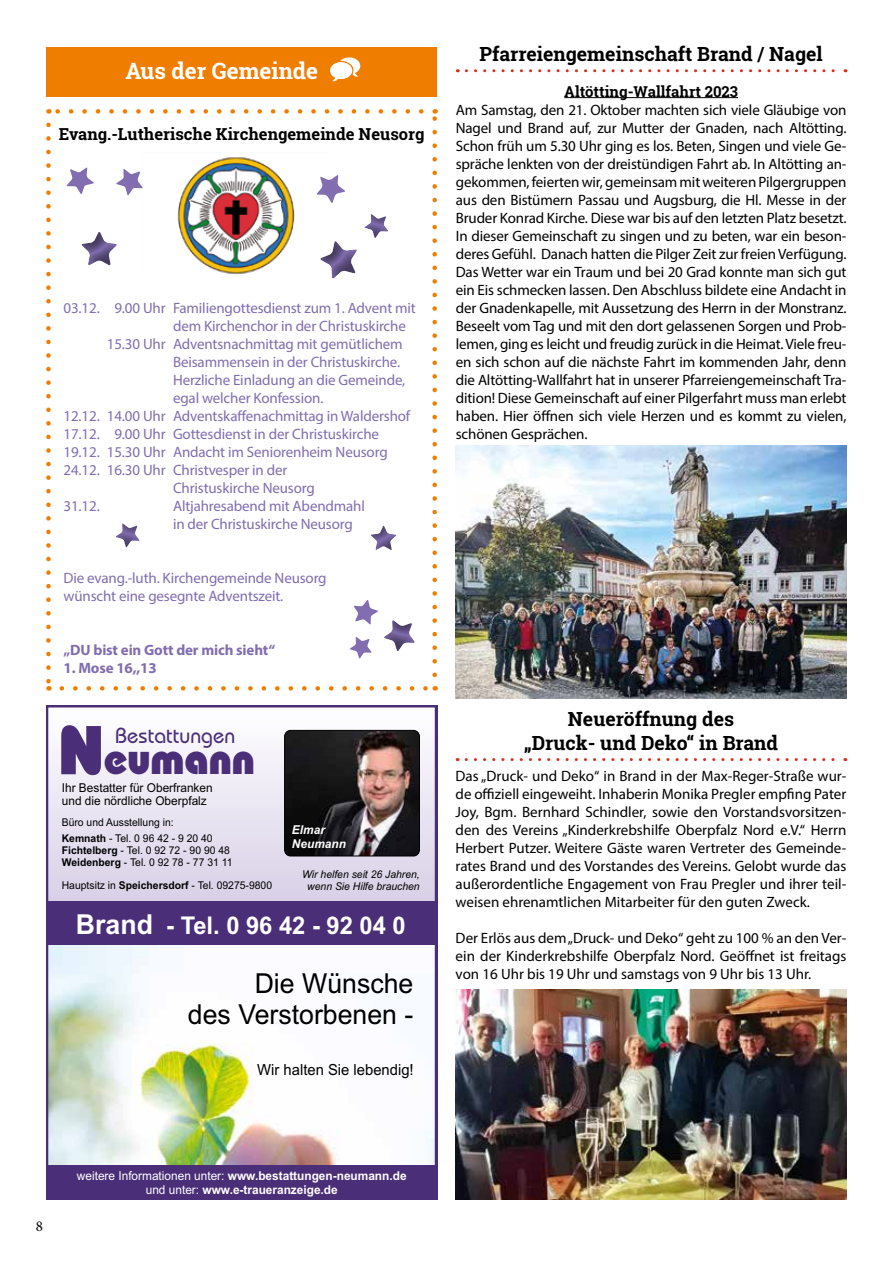
<style>
.page{position:relative;width:893px;height:1263px;background:#fff}
.page>*{position:absolute;margin:0;border:0;box-sizing:border-box;transform-origin:0 0}
.t1{font:800 43.5px "Bauhaus IT Cby BT";color:#4a2e77}
.t2{font:27.45px/30.8px "Arial";color:#000;text-align:right}
.t3{font:700 24.45px "Arial";color:#fff}
.t4{font:700 22.5px "Roboto Slab";color:#fff}
.t5{font:500 21.75px "Bauhaus IT Cby BT";color:#4a2e77}
.t6{font:700 19.5px/23.4px "Roboto Slab";color:#000;text-align:center}
.t7{font:700 16.5px "Roboto Slab";color:#000}
.t8{font:15.3px "Arial";color:#000}
.t9{font:15px/18px "Myriad Pro";color:#000;text-align:justify}
.t10{font:15px/18px "Myriad Pro";letter-spacing:-.01em;color:#816daf}
.t11{font:700 15px "Myriad Pro";letter-spacing:-.01em;color:#816daf}
.t12{font:700 15px "Roboto Slab";color:#000}
.t13{font:15px "Minion Pro";color:#000}
.t14{font:700 12.15px/13.6px "Arial";color:#fff;text-align:center}
.t15{font:12.15px/13.6px "Arial";color:#000}
.t16{font:italic 700 12.15px/13.6px "Arial";color:#fff}
.t17{font:10.65px/12px "Arial";color:#000}
.t18{font:italic 10.65px/12px "Arial";color:#000;text-align:center}
.s1{font-size:69px}
.s2{font-weight:700}
.s3{font-size:27.45px}
.s4{font-weight:400}
</style>
<div class="page">
<svg style="left:62px;top:686px;width:366px;height:5px"></svg>
<svg style="left:55px;top:109px;width:366px;height:5px"></svg>
<svg style="left:46px;top:125px;width:5px;height:566px"></svg>
<svg style="left:432px;top:109px;width:5px;height:566px"></svg>
<img style="left:177px;top:157px;width:118px;height:117px">
<div style="left:46px;top:47px;width:391px;height:49px;background:#ef7d00"></div>
<svg style="left:330px;top:57px;width:30px;height:25px"></svg>
<svg style="left:466px;top:69px;width:380px;height:3px"></svg>
<hr style="left:564px;top:97px;width:174px;height:1px;background:#000">
<svg style="left:47px;top:706px;width:390px;height:459px"></svg>
<div style="left:47px;top:901px;width:389px;height:44px;background:#4a2e77"></div>
<div style="left:47px;top:1165px;width:390px;height:34px;background:#4a2e77"></div>
<img style="left:285px;top:730px;width:134px;height:126px">
<div style="left:284px;top:730px;width:136px;height:126px;border:1px solid #000;border-radius:6px"></div>
<img style="left:456px;top:445px;width:390px;height:253px">
<svg style="left:350px;top:600px;width:65px;height:59px"></svg>
<div style="left:369px;top:523px;width:28px;height:28px;background:#000;opacity:.5"></div>
<svg style="left:66px;top:167px;width:28px;height:27px"></svg>
<div style="left:80px;top:230px;width:37px;height:36px;background:#000;opacity:.5"></div>
<svg style="left:116px;top:169px;width:27px;height:27px"></svg>
<svg style="left:316px;top:175px;width:72px;height:104px"></svg>
<svg style="left:116px;top:523px;width:24px;height:25px"></svg>
<svg style="left:466px;top:758px;width:380px;height:3px"></svg>
<img style="left:455px;top:989px;width:391px;height:210px">
<h3 class="t4" style="left:125px;top:55px;width:194px">Aus der Gemeinde</h3>
<p class="t7" style="left:59px;top:123px;width:367px">Evang.-Lutherische Kirchengemeinde Neusorg</p>
<p class="t10" style="left:64px;top:298px;width:354px">03.12. 9.00 Uhr Familiengottesdienst zum 1. Advent mit</p>
<p class="t10" style="left:173px;top:316px;width:234px">dem Kirchenchor in der Christuskirche</p>
<p class="t10" style="left:107px;top:334px;width:297px">15.30 Uhr Adventsnachmittag mit gemütlichem</p>
<p class="t10" style="left:173px;top:352px;width:229px">Beisammensein in der Christuskirche.</p>
<p class="t10" style="left:173px;top:370px;width:234px">Herzliche Einladung an die Gemeinde,</p>
<p class="t10" style="left:173px;top:388px;width:152px">egal welcher Konfession.</p>
<p class="t10" style="left:64px;top:406px;width:348px">12.12. 14.00 Uhr Adventskaffenachmittag in Waldershof</p>
<p class="t10" style="left:64px;top:424px;width:317px">17.12. 9.00 Uhr Gottesdienst in der Christuskirche</p>
<p class="t10" style="left:64px;top:442px;width:326px">19.12. 15.30 Uhr Andacht im Seniorenheim Neusorg</p>
<p class="t10" style="left:64px;top:460px;width:225px">24.12. 16.30 Uhr Christvesper in der</p>
<p class="t10" style="left:173px;top:478px;width:143px">Christuskirche Neusorg</p>
<p class="t10" style="left:64px;top:496px;width:38px">31.12.</p>
<p class="t10" style="left:173px;top:496px;width:193px">Altjahresabend mit Abendmahl in der Christuskirche Neusorg</p>
<p class="t10" style="left:64px;top:568px;width:265px">Die evang.-luth. Kirchengemeinde Neusorg wünscht eine gesegnte Adventszeit.</p>
<p class="t11" style="left:64px;top:640px;width:213px">„DU bist ein Gott der mich sieht“</p>
<p class="t11" style="left:64px;top:658px;width:95px">1. Mose 16,,13</p>
<h1 class="t1" style="left:58px;top:732px;width:198px"><span class="s1">N</span>eumann</h1>
<h3 class="t5" style="left:115px;top:722px;width:121px">Bestattungen</h3>
<p class="t15" style="left:62px;top:781px;width:152px">Ihr Bestatter für Oberfranken und die nördliche Oberpfalz</p>
<p class="t17" style="left:62px;top:816px;width:113px">Büro und Ausstellung in:</p>
<p class="t17" style="left:62px;top:832px;width:172px"><span class="s2">Kemnath</span> - Tel. 0 96 42 - 9 20 40<br><span class="s2">Fichtelberg</span> - Tel. 0 92 72 - 90 90 48<br><span class="s2">Weidenberg</span> - Tel. 0 92 78 - 77 31 11</p>
<p class="t17" style="left:62px;top:880px;width:212px">Hauptsitz in <span class="s2">Speichersdorf</span> - Tel. 09275-9800</p>
<p class="t16" style="left:292px;top:823px;width:56px">Elmar<br>Neumann</p>
<p class="t18" style="left:302px;top:868px;width:119px">Wir helfen seit 26 Jahren, wenn Sie Hilfe brauchen</p>
<h3 class="t3" style="left:76px;top:909px;width:331px"><span class="s3">Brand</span> - Tel. 0 96 42 - 92 04 0</h3>
<h2 class="t2" style="left:188px;top:968px;width:227px">Die Wünsche<br>des Verstorbenen -</h2>
<p class="t8" style="left:257px;top:1060px;width:158px">Wir halten Sie lebendig!</p>
<h3 class="t6" style="left:480px;top:42px;width:345px">Pfarreiengemeinschaft Brand / Nagel</h3>
<p class="t12" style="left:564px;top:81px;width:175px">Altötting-Wallfahrt 2023</p>
<p class="t9" style="left:456px;top:100px;width:392px">Am Samstag, den 21. Oktober machten sich viele Gläubige von Nagel und Brand auf, zur Mutter der Gnaden, nach Altötting.<br>Schon früh um 5.30 Uhr ging es los. Beten, Singen und viele Ge&shy;spräche lenkten von der dreistündigen Fahrt ab. In Altötting an&shy;gekommen, feierten wir, gemeinsam mit weiteren Pilgergruppen aus den Bistümern Passau und Augsburg, die Hl. Messe in der Bruder Konrad Kirche. Diese war bis auf den letzten Platz besetzt.<br>In dieser Gemeinschaft zu singen und zu beten, war ein beson&shy;deres Gefühl. Danach hatten die Pilger Zeit zur freien Verfügung.<br>Das Wetter war ein Traum und bei 20 Grad konnte man sich gut ein Eis schmecken lassen. Den Abschluss bildete eine Andacht in der Gnadenkapelle, mit Aussetzung des Herrn in der Monstranz.<br>Beseelt vom Tag und mit den dort gelassenen Sorgen und Prob&shy;lemen, ging es leicht und freudig zurück in die Heimat. Viele freu&shy;en sich schon auf die nächste Fahrt im kommenden Jahr, denn die Altötting-Wallfahrt hat in unserer Pfarreiengemeinschaft Tra&shy;dition! Diese Gemeinschaft auf einer Pilgerfahrt muss man erlebt haben. Hier öffnen sich viele Herzen und es kommt zu vielen, schönen Gesprächen.</p>
<h3 class="t6" style="left:524px;top:707px;width:256px">Neueröffnung des<br>„Druck- und Deko“ in Brand</h3>
<p class="t9" style="left:456px;top:766px;width:392px">Das „Druck- und Deko“ in Brand in der Max-Reger-Straße wur&shy;de offiziell eingeweiht. Inhaberin Monika Pregler empfing Pater Joy, Bgm. Bernhard Schindler, sowie den Vorstandsvorsitzen&shy;den des Vereins „Kinderkrebshilfe Oberpfalz Nord e.V.“ Herrn Herbert Putzer. Weitere Gäste waren Vertreter des Gemeinde&shy;rates Brand und des Vorstandes des Vereins. Gelobt wurde das außerordentliche Engagement von Frau Pregler und ihrer teil&shy;weisen ehrenamtlichen Mitarbeiter für den guten Zweck.</p>
<p class="t9" style="left:456px;top:928px;width:392px">Der Erlös aus dem „Druck- und Deko“ geht zu 100 % an den Ver&shy;ein der Kinderkrebshilfe Oberpfalz Nord. Geöffnet ist freitags von 16 Uhr bis 19 Uhr und samstags von 9 Uhr bis 13 Uhr.</p>
<p class="t13" style="left:36px;top:1216px;width:9px">8</p>
<p class="t14" style="left:77px;top:1169px;width:331px"><span class="s4">weitere Informationen unter:</span> www.bestattungen-neumann.de <span class="s4">und unter:</span> www.e-traueranzeige.de</p>
</div>
